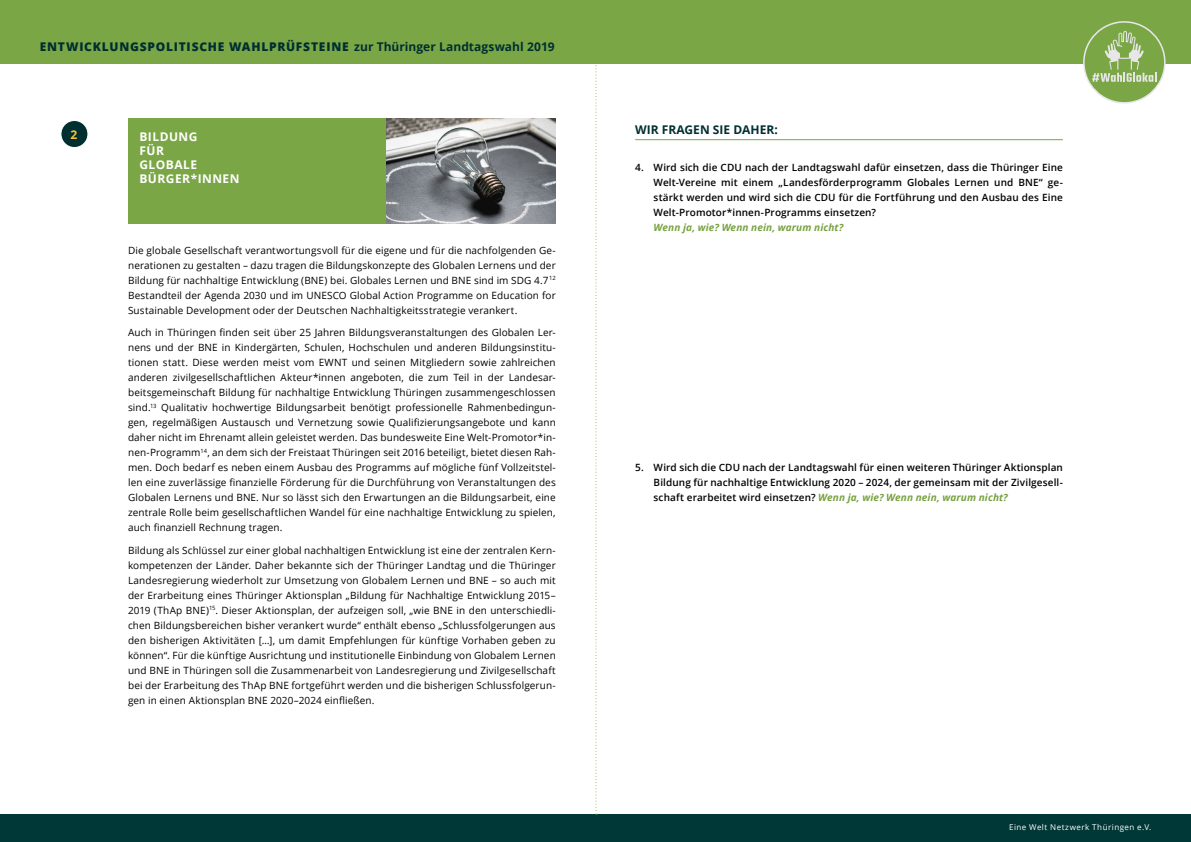
<style>
.page{position:relative;width:1191px;height:842px;background:#fff}
.page>*{position:absolute;margin:0;border:0;box-sizing:border-box;transform-origin:0 0}
.t1{font:800 12px "Open Sans";letter-spacing:.065em;color:#002f31}
.t2{font:700 12px/14px "Open Sans";letter-spacing:.04em;color:#fff}
.t3{font:700 12px "Open Sans";color:#002f31}
.t4{font:700 12px "Open Sans";color:#fec232}
.t5{font:10px/15px "Open Sans";letter-spacing:.01em;color:#000;text-align:justify}
.t6{font:600 10px/15px "Open Sans";letter-spacing:.01em;color:#000;text-align:justify}
.t7{font:italic 700 10px "Open Sans";letter-spacing:.01em;color:#78a141}
.t8{font:8px "Open Sans";letter-spacing:.06em;color:#fff}
.s1{font-weight:700}
.s2{font-weight:700;font-style:italic;color:#78a141}
</style>
<div class="page">
<div style="left:0;top:0;width:1191px;height:64px;background:#7aa645"></div>
<div style="left:0;top:814px;width:1191px;height:28px;background:#003737"></div>
<div style="left:1083px;top:22px;width:81px;height:81px;background:#7aa645;border-radius:50%"></div>
<div style="left:1083px;top:21px;width:82px;height:83px;border:2px solid #e7e7e7;border-radius:50%"></div>
<svg style="left:1092px;top:31px;width:64px;height:51px"></svg>
<div style="left:128px;top:118px;width:259px;height:106px;background:#7aa645"></div>
<div style="left:61px;top:121px;width:27px;height:27px;background:#002f31;border-radius:50%"></div>
<div style="left:60px;top:120px;width:28px;height:28px;border:1px solid #fff;border-radius:50%"></div>
<img style="left:386px;top:119px;width:170px;height:105px">
<hr style="left:635px;top:139px;width:428px;height:1px;background:#7aa645">
<svg style="left:595px;top:65px;width:2px;height:750px"></svg>
<p class="t1" style="left:40px;top:38px;width:516px">ENTWICKLUNGSPOLITISCHE WAHLPRÜFSTEINE <span class="s1">zur Thüringer Landtagswahl 2019</span></p>
<p class="t4" style="left:70px;top:126px;width:8px">2</p>
<p class="t2" style="left:139px;top:129px;width:102px">BILDUNG<br>FÜR<br>GLOBALE<br>BÜRGER*INNEN</p>
<p class="t5" style="left:128px;top:242px;width:429px">Die globale Gesellschaft verantwortungsvoll für die eigene und für die nachfolgenden Ge&shy;nerationen zu gestalten – dazu tragen die Bildungskonzepte des Globalen Lernens und der Bildung für nachhaltige Entwicklung (BNE) bei. Globales Lernen und BNE sind im SDG 4.7<sup>12<br></sup>Bestandteil der Agenda 2030 und im UNESCO Global Action Programme on Education for Sustainable Development oder der Deutschen Nachhaltigkeitsstrategie verankert.</p>
<p class="t5" style="left:128px;top:325px;width:429px">Auch in Thüringen finden seit über 25 Jahren Bildungsveranstaltungen des Globalen Ler&shy;nens und der BNE in Kindergärten, Schulen, Hochschulen und anderen Bildungsinstitu&shy;tionen statt. Diese werden meist vom EWNT und seinen Mitgliedern sowie zahlreichen anderen zivilgesellschaftlichen Akteur*innen angeboten, die zum Teil in der Landesar&shy;beitsgemeinschaft Bildung für nachhaltige Entwicklung Thüringen zusammengeschlossen sind.<sup>13</sup> Qualitativ hochwertige Bildungsarbeit benötigt professionelle Rahmenbedingun&shy;gen, regelmäßigen Austausch und Vernetzung sowie Qualifizierungsangebote und kann daher nicht im Ehrenamt allein geleistet werden. Das bundesweite Eine Welt-Promotor*in&shy;nen-Programm<sup>14</sup>, an dem sich der Freistaat Thüringen seit 2016 beteiligt, bietet diesen Rah&shy;men. Doch bedarf es neben einem Ausbau des Programms auf mögliche fünf Vollzeitstel&shy;len eine zuverlässige finanzielle Förderung für die Durchführung von Veranstaltungen des Globalen Lernens und BNE. Nur so lässt sich den Erwartungen an die Bildungsarbeit, eine zentrale Rolle beim gesellschaftlichen Wandel für eine nachhaltige Entwicklung zu spielen, auch finanziell Rechnung tragen.</p>
<p class="t5" style="left:128px;top:542px;width:429px">Bildung als Schlüssel zur einer global nachhaltigen Entwicklung ist eine der zentralen Kern&shy;kompetenzen der Länder. Daher bekannte sich der Thüringer Landtag und die Thüringer Landesregierung wiederholt zur Umsetzung von Globalem Lernen und BNE – so auch mit der Erarbeitung eines Thüringer Aktionsplan „Bildung für Nachhaltige Entwicklung 2015– 2019 (ThAp BNE)<sup>15</sup>. Dieser Aktionsplan, der aufzeigen soll, „wie BNE in den unterschiedli&shy;chen Bildungsbereichen bisher verankert wurde“ enthält ebenso „Schlussfolgerungen aus den bisherigen Aktivitäten […], um damit Empfehlungen für künftige Vorhaben geben zu können“. Für die künftige Ausrichtung und institutionelle Einbindung von Globalem Lernen und BNE in Thüringen soll die Zusammenarbeit von Landesregierung und Zivilgesellschaft bei der Erarbeitung des ThAp BNE fortgeführt werden und die bisherigen Schlussfolgerun&shy;gen in einen Aktionsplan BNE 2020–2024 einfließen.</p>
<p class="t3" style="left:635px;top:121px;width:144px">WIR FRAGEN SIE DAHER:</p>
<p class="t6" style="left:653px;top:160px;width:411px;text-indent:-18px">4. Wird sich die CDU nach der Landtagswahl dafür einsetzen, dass die Thüringer Eine Welt-Vereine mit einem „Landesförderprogramm Globales Lernen und BNE“ ge&shy;stärkt werden und wird sich die CDU für die Fortführung und den Ausbau des Eine Welt-Promotor*innen-Programms einsetzen?</p>
<p class="t7" style="left:653px;top:220px;width:191px">Wenn ja, wie? Wenn nein, warum nicht?</p>
<p class="t6" style="left:653px;top:460px;width:411px;text-indent:-18px">5. Wird sich die CDU nach der Landtagswahl für einen weiteren Thüringer Aktionsplan Bildung für nachhaltige Entwicklung 2020 – 2024, der gemeinsam mit der Zivilgesell&shy;schaft erarbeitet wird einsetzen? <span class="s2">Wenn ja, wie? Wenn nein, warum nicht?</span></p>
<p class="t8" style="left:1009px;top:822px;width:144px">Eine Welt Netzwerk Thüringen e.V.</p>
</div>
